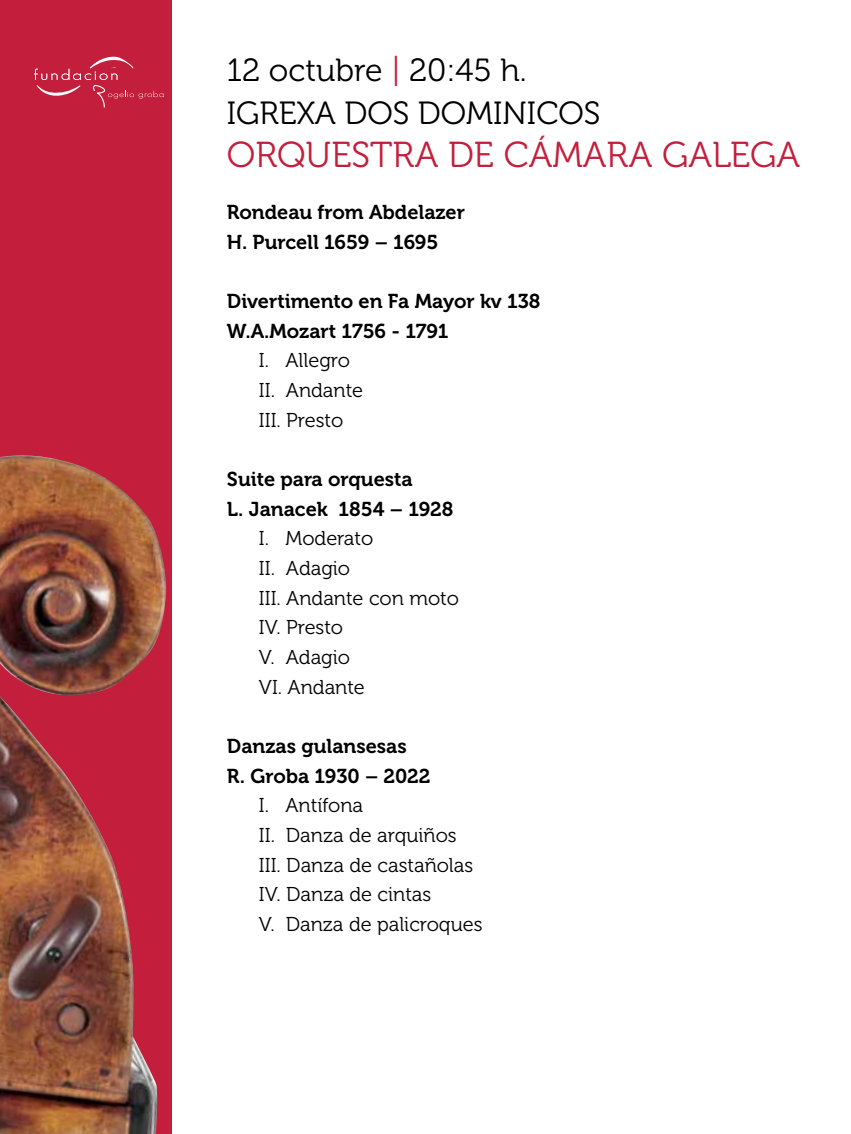
<style>
.page{position:relative;width:851px;height:1134px;background:#fff}
.page>*{position:absolute;margin:0;border:0;box-sizing:border-box;transform-origin:0 0}
.t1{font:36px "Museo 300";color:#c31f3d}
.t2{font:32px/43.2px "Museo 300";color:#000}
.t3{font:20px/29.6px "Museo 300";color:#000}
.t4{font:20px/29.6px "Museo 700";color:#000}
.s1{color:#c31f3d}
</style>
<div class="page">
<div style="left:0;top:0;width:171px;height:1134px;background:#c31f3d"></div>
<img style="left:0;top:455px;width:166px;height:679px">
<svg style="left:34px;top:56px;width:130px;height:52px"></svg>
<h2 class="t2" style="left:227px;top:49px;width:375px">12 octubre <span class="s1">|</span> 20:45 h.<br>IGREXA DOS DOMINICOS</h2>
<h1 class="t1" style="left:227px;top:135px;width:574px">ORQUESTRA DE CÁMARA GALEGA</h1>
<p class="t4" style="left:227px;top:198px;width:239px">Rondeau from Abdelazer<br>H. Purcell 1659 – 1695</p>
<p class="t4" style="left:227px;top:287px;width:315px">Divertimento en Fa Mayor kv 138<br>W.A.Mozart 1756 - 1791</p>
<p class="t3" style="left:259px;top:346px;width:106px">I. Allegro<br>II. Andante<br>III. Presto</p>
<p class="t4" style="left:227px;top:465px;width:228px">Suite para orquesta<br>L. Janacek 1854 – 1928</p>
<p class="t3" style="left:259px;top:524px;width:201px">I. Moderato<br>II. Adagio<br>III. Andante con moto<br>IV. Presto<br>V. Adagio<br>VI. Andante</p>
<p class="t4" style="left:227px;top:732px;width:205px">Danzas gulansesas<br>R. Groba 1930 – 2022</p>
<p class="t3" style="left:259px;top:791px;width:225px">I. Antífona<br>II. Danza de arquiños<br>III. Danza de castañolas<br>IV. Danza de cintas<br>V. Danza de palicroques</p>
</div>
